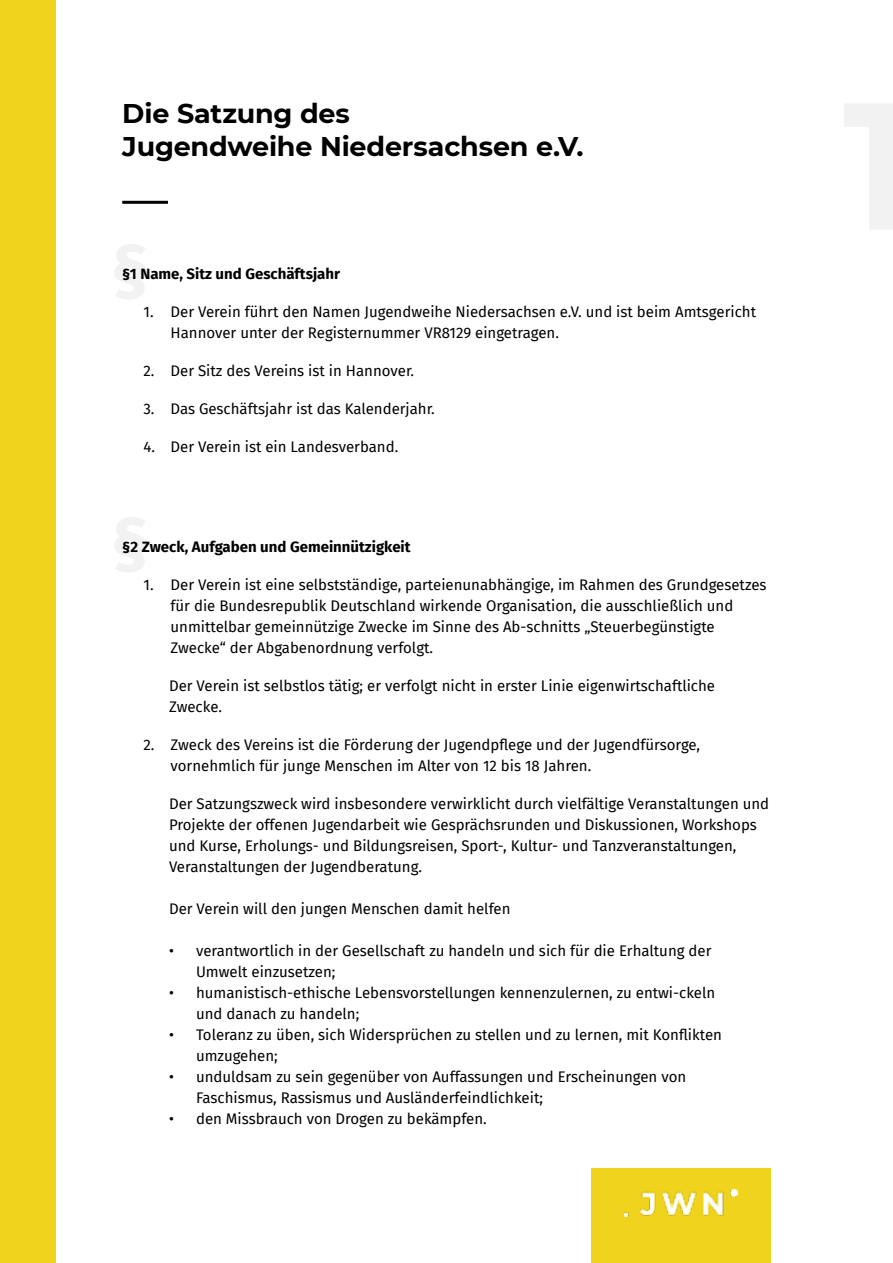
<style>
.page{position:relative;width:893px;height:1263px;background:#fff}
.page>*{position:absolute;margin:0;border:0;box-sizing:border-box;transform-origin:0 0}
.t1{font:700 72px "Fira Sans";color:#f2f2f2}
.t2{font:700 27px/32.4px "Montserrat";letter-spacing:-.005em;color:#000}
.t3{font:15px/21px "Fira Sans";color:#000}
.t4{font:700 15px "Fira Sans";color:#000}
</style>
<div class="page">
<hr style="left:122px;top:201px;width:46px;height:3px;background:#000">
<div style="left:591px;top:1168px;width:180px;height:95px;background:#f0d31c"></div>
<img style="left:625px;top:1189px;width:112px;height:27px">
<div style="left:0;top:0;width:55px;height:1263px;background:#f0d31c"></div>
<h2 class="t2" style="left:122px;top:96px;width:463px">Die Satzung des<br>Jugendweihe Niedersachsen e.V.</h2>
<h1 class="t1" style="left:111px;top:208px;width:41px">§</h1>
<p class="t4" style="left:122px;top:261px;width:219px">§1 Name, Sitz und Geschäftsjahr</p>
<p class="t3" style="left:170px;top:301px;width:587px;text-indent:-27px">1. Der Verein führt den Namen Jugendweihe Niedersachsen e.V. und ist beim Amtsgericht<br>Hannover unter der Registernummer VR8129 eingetragen.</p>
<p class="t3" style="left:143px;top:360px;width:272px">2. Der Sitz des Vereins ist in Hannover.</p>
<p class="t3" style="left:143px;top:398px;width:293px">3. Das Geschäftsjahr ist das Kalenderjahr.</p>
<p class="t3" style="left:143px;top:436px;width:256px">4. Der Verein ist ein Landesverband.</p>
<h1 class="t1" style="left:111px;top:481px;width:41px">§</h1>
<p class="t4" style="left:122px;top:534px;width:290px">§2 Zweck, Aufgaben und Gemeinnützigkeit</p>
<p class="t3" style="left:170px;top:574px;width:598px;text-indent:-27px">1. Der Verein ist eine selbstständige, parteienunabhängige, im Rahmen des Grundgesetzes für die Bundesrepublik Deutschland wirkende Organisation, die ausschließlich und unmittelbar gemeinnützige Zwecke im Sinne des Ab-schnitts „Steuerbegünstigte Zwecke“ der Abgabenordnung verfolgt.</p>
<p class="t3" style="left:169px;top:675px;width:548px">Der Verein ist selbstlos tätig; er verfolgt nicht in erster Linie eigenwirtschaftliche<br>Zwecke.</p>
<p class="t3" style="left:170px;top:734px;width:531px;text-indent:-27px">2. Zweck des Vereins ist die Förderung der Jugendpflege und der Jugendfürsorge, vornehmlich für junge Menschen im Alter von 12 bis 18 Jahren.</p>
<p class="t3" style="left:169px;top:793px;width:602px">Der Satzungszweck wird insbesondere verwirklicht durch vielfältige Veranstaltungen und Projekte der offenen Jugendarbeit wie Gesprächsrunden und Diskussionen, Workshops und Kurse, Erholungs- und Bildungsreisen, Sport-, Kultur- und Tanzveranstaltungen, Veranstaltungen der Jugendberatung.</p>
<p class="t3" style="left:169px;top:898px;width:343px">Der Verein will den jungen Menschen damit helfen</p>
<p class="t3" style="left:196px;top:940px;width:517px;text-indent:-27px">• verantwortlich in der Gesellschaft zu handeln und sich für die Erhaltung der<br>Umwelt einzusetzen;</p>
<p class="t3" style="left:196px;top:982px;width:521px;text-indent:-27px">• humanistisch-ethische Lebensvorstellungen kennenzulernen, zu entwi-ckeln und danach zu handeln;</p>
<p class="t3" style="left:196px;top:1024px;width:527px;text-indent:-27px">• Toleranz zu üben, sich Widersprüchen zu stellen und zu lernen, mit Konflikten umzugehen;</p>
<p class="t3" style="left:196px;top:1066px;width:492px;text-indent:-27px">• unduldsam zu sein gegenüber von Auffassungen und Erscheinungen von<br>Faschismus, Rassismus und Ausländerfeindlichkeit;</p>
<p class="t3" style="left:169px;top:1108px;width:319px">• den Missbrauch von Drogen zu bekämpfen.</p>
</div>
